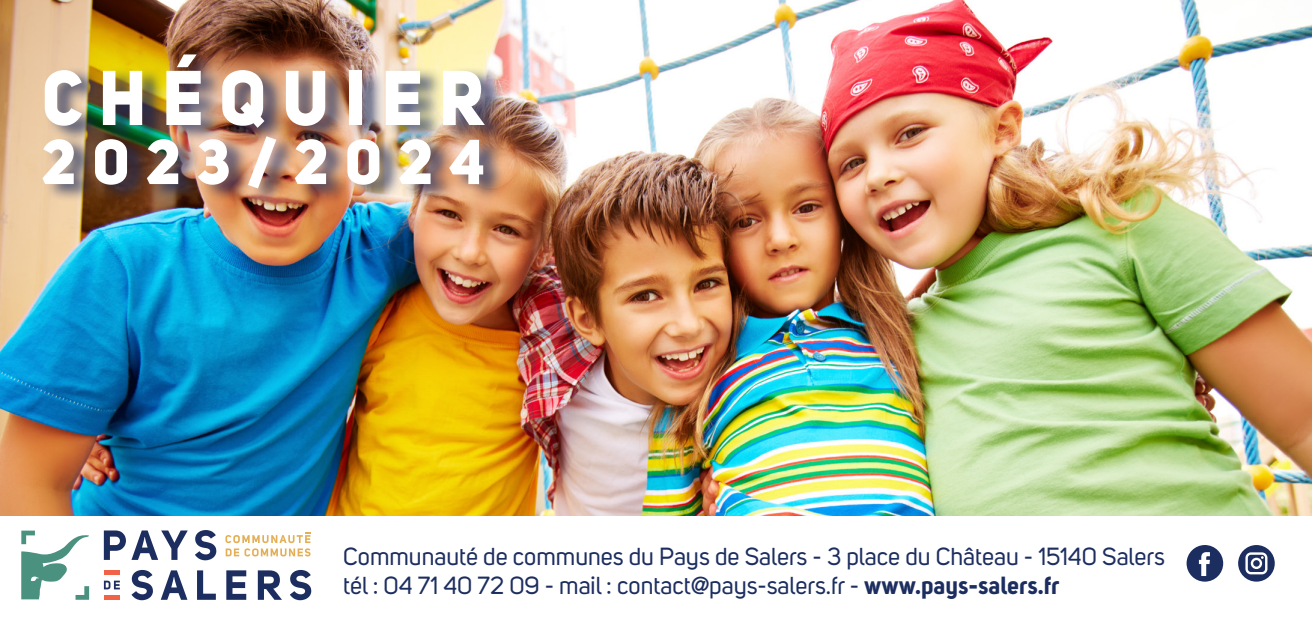
<style>
.page{position:relative;width:1312px;height:624px;background:#fff}
.page>*{position:absolute;margin:0;border:0;box-sizing:border-box;transform-origin:0 0}
.t1{font:800 76.5px "Uni Sans";letter-spacing:.235em;color:#fff;scale:.91 1}
.t2{font:800 62.5px "Uni Sans";letter-spacing:.26em;color:#fff}
.t3{font:24.5px/29.5px "Uni Sans";color:#1c2d5f}
.s1{font-weight:700}
</style>
<div class="page">
<img style="left:0;top:0;width:1311px;height:516px">
<div style="left:44px;top:50px;width:463px;height:156px;background:#1c2d5f;opacity:.75"></div>
<svg style="left:1238px;top:545px;width:36px;height:36px"></svg>
<div style="left:1186px;top:545px;width:36px;height:36px;background:#1c2d5f;border-radius:50%"></div>
<svg style="left:1198px;top:552px;width:11px;height:24px"></svg>
<svg style="left:104px;top:530px;width:84px;height:30px"></svg>
<svg style="left:195px;top:530px;width:21px;height:30px"></svg>
<svg style="left:131px;top:570px;width:22px;height:30px"></svg>
<svg style="left:161px;top:570px;width:26px;height:29px"></svg>
<svg style="left:197px;top:570px;width:19px;height:29px"></svg>
<svg style="left:226px;top:570px;width:20px;height:29px"></svg>
<svg style="left:258px;top:570px;width:24px;height:29px"></svg>
<svg style="left:290px;top:570px;width:21px;height:30px"></svg>
<svg style="left:104px;top:580px;width:16px;height:9px"></svg>
<div style="left:104px;top:570px;width:16px;height:5px;background:#f16346"></div>
<div style="left:104px;top:594px;width:16px;height:5px;background:#f16346"></div>
<svg style="left:21px;top:530px;width:68px;height:69px"></svg>
<svg style="left:225px;top:532px;width:85px;height:24px"></svg>
<h1 class="t1" style="left:42px;top:49px;width:487px">CHÉQUIER</h1>
<h2 class="t2" style="left:41px;top:122px;width:445px">2023/2024</h2>
<p class="t3" style="left:343px;top:542px;width:823px">Communauté de communes du Pays de Salers - 3 place du Château - 15140 Salers tél : 04 71 40 72 09 - mail : contact@pays-salers.fr - <span class="s1">www.pays-salers.fr</span></p>
</div>
